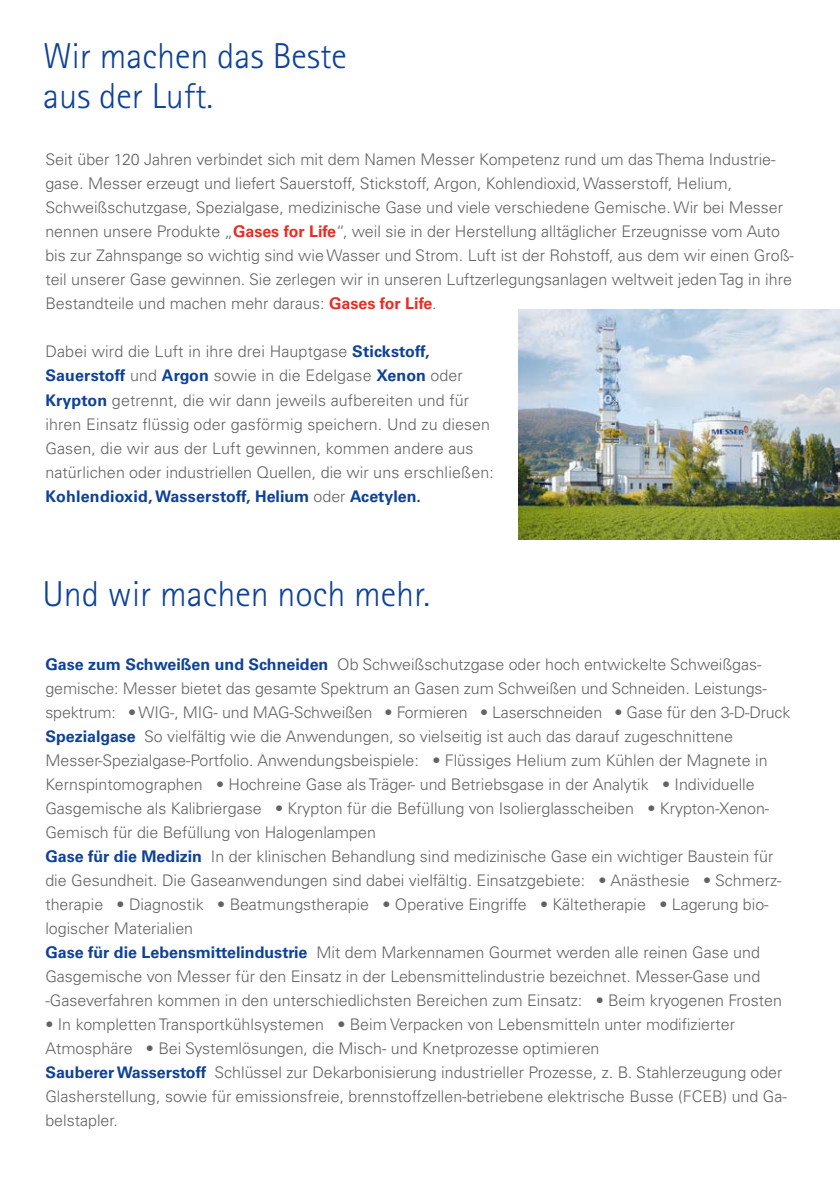
<style>
.page{position:relative;width:840px;height:1191px;background:#fff}
.page>*{position:absolute;margin:0;border:0;box-sizing:border-box;transform-origin:0 0}
.t1{font:300 36px/40px "Rotis Sans Serif Pro";color:#0f4295}
.t2{font:300 16px/24px "Univers LT Pro 45";color:#636362}
.t3{font:700 16px "Univers LT Pro 65";letter-spacing:.01em;color:#0f4295}
.s1{font-family:"Univers LT Pro 65";font-weight:700;color:#e62e25}
.s2{font-family:"Univers LT Pro 65";font-weight:700;color:#0f4295}
.s3{font-family:"Univers LT Pro 45";font-weight:300;color:#636362}
</style>
<div class="page">
<img style="left:518px;top:309px;width:321px;height:231px">
<h1 class="t1" style="left:43px;top:36px;width:305px">Wir machen das Beste aus der Luft.</h1>
<p class="t2" style="left:45px;top:147px;width:749px">Seit über 120 Jahren verbindet sich mit dem Namen Messer Kompetenz rund um das Thema Industrie&shy;gase. Messer erzeugt und liefert Sauerstoff, Stickstoff, Argon, Kohlendioxid, Wasserstoff, Helium, Schweißschutzgase, Spezialgase, medizinische Gase und viele verschiedene Gemische. Wir bei Messer nennen unsere Produkte „<span class="s1">Gases for Life</span>“, weil sie in der Herstellung alltäglicher Erzeugnisse vom Auto bis zur Zahnspange so wichtig sind wie Wasser und Strom. Luft ist der Rohstoff, aus dem wir einen Groß&shy;teil unserer Gase gewinnen. Sie zerlegen wir in unseren Luftzerlegungsanlagen weltweit jeden Tag in ihre Bestandteile und machen mehr daraus: <span class="s1">Gases for Life</span>.</p>
<p class="t2" style="left:45px;top:339px;width:450px">Dabei wird die Luft in ihre drei Hauptgase <span class="s2">Stickstoff, Sauerstoff</span> und <span class="s2">Argon</span> sowie in die Edelgase <span class="s2">Xenon</span> oder <span class="s2">Krypton</span> getrennt, die wir dann jeweils aufbereiten und für ihren Einsatz flüssig oder gasförmig speichern. Und zu diesen Gasen, die wir aus der Luft gewinnen, kommen andere aus natürlichen oder industriellen Quellen, die wir uns erschließen:</p>
<p class="t3" style="left:45px;top:484px;width:377px">Kohlendioxid, Wasserstoff, Helium <span class="s3">oder</span> Acetylen.</p>
<h1 class="t1" style="left:43px;top:574px;width:389px">Und wir machen noch mehr.</h1>
<p class="t2" style="left:45px;top:651px;width:746px"><span class="s2">Gase zum Schweißen und Schneiden</span> Ob Schweißschutzgase oder hoch entwickelte Schweißgas&shy;gemische: Messer bietet das gesamte Spektrum an Gasen zum Schweißen und Schneiden. Leistungs&shy;spektrum: • WIG-, MIG- und MAG-Schweißen • Formieren • Laserschneiden • Gase für den 3-D-Druck <span class="s2">Spezialgase</span> So vielfältig wie die Anwendungen, so vielseitig ist auch das darauf zugeschnittene Messer-Spezialgase-Portfolio. Anwendungsbeispiele: • Flüssiges Helium zum Kühlen der Magnete in Kernspintomographen • Hochreine Gase als Träger- und Betriebsgase in der Analytik • Individuelle Gasgemische als Kalibriergase • Krypton für die Befüllung von Isolierglasscheiben • Krypton-Xenon-Gemisch für die Befüllung von Halogenlampen<br><span class="s2">Gase für die Medizin</span> In der klinischen Behandlung sind medizinische Gase ein wichtiger Baustein für die Gesundheit. Die Gaseanwendungen sind dabei vielfältig. Einsatzgebiete: • Anästhesie • Schmerz&shy;therapie • Diagnostik • Beatmungstherapie • Operative Eingriffe • Kältetherapie • Lagerung bio&shy;logischer Materialien<br><span class="s2">Gase für die Lebensmittelindustrie</span> Mit dem Markennamen Gourmet werden alle reinen Gase und Gasgemische von Messer für den Einsatz in der Lebensmittelindustrie bezeichnet. Messer-Gase und -Gaseverfahren kommen in den unterschiedlichsten Bereichen zum Einsatz: • Beim kryogenen Frosten</p>
<p class="t2" style="left:45px;top:1011px;width:742px">• In kompletten Transportkühlsystemen • Beim Verpacken von Lebensmitteln unter modifizierter Atmosphäre • Bei Systemlösungen, die Misch- und Knetprozesse optimieren<br><span class="s2">Sauberer Wasserstoff</span> Schlüssel zur Dekarbonisierung industrieller Prozesse, z. B. Stahlerzeugung oder Glasherstellung, sowie für emissionsfreie, brennstoffzellen-betriebene elektrische Busse (FCEB) und Ga&shy;belstapler.</p>
</div>
